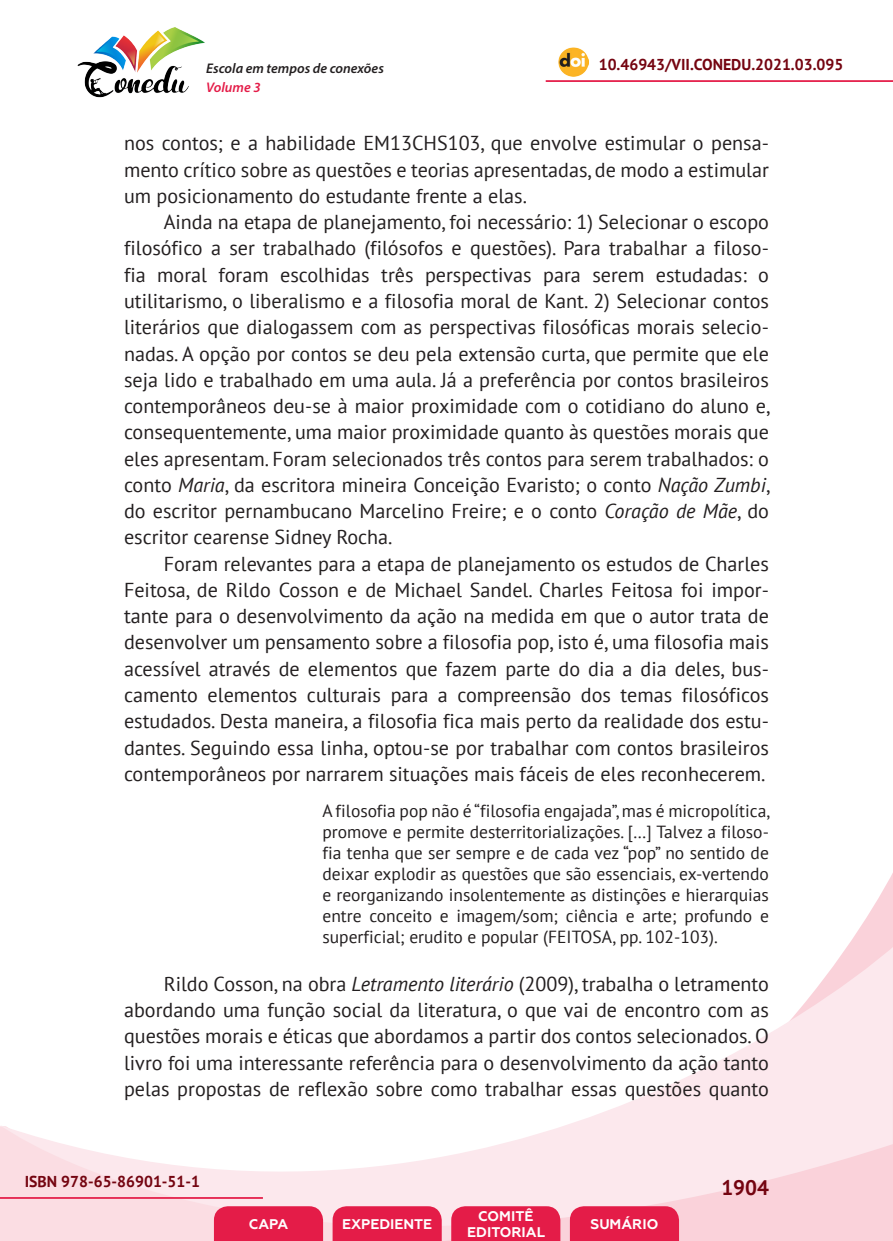
<style>
.page{position:relative;width:893px;height:1241px;background:#fff}
.page>*{position:absolute;margin:0;border:0;box-sizing:border-box;transform-origin:0 0}
.t1{font:700 21px "PT Sans";color:#740410}
._8_CORPO{font:20.12px/26.2px "PT Sans";color:#231f20;text-align:justify}
._12_CITACAO{font:17.5px/21px "PT Sans";color:#231f20;text-align:justify}
.t2{font:700 15.75px "PT Sans";color:#740410}
.t3{font:700 14px/16.8px "Geometria";color:#fff;text-align:center}
.t4{font:italic 600 14px "Myriad Pro";color:#231f20}
.t5{font:italic 600 14px "Myriad Pro";color:#e41c48}
.s1{font-style:italic}
</style>
<div class="page">
<svg style="left:848px;top:873px;width:45px;height:73px"></svg>
<svg style="left:0;top:946px;width:893px;height:294px"></svg>
<hr style="left:0;top:1196px;width:263px;height:2px;background:#e41c48">
<hr style="left:546px;top:80px;width:347px;height:2px;background:#e41c48">
<img style="left:559px;top:47px;width:30px;height:30px">
<img style="left:77px;top:27px;width:128px;height:71px">
<svg style="left:214px;top:1205px;width:109px;height:35px;background:#e52751"></svg>
<svg style="left:333px;top:1205px;width:109px;height:35px;background:#e52751"></svg>
<svg style="left:451px;top:1205px;width:109px;height:35px;background:#e52751"></svg>
<svg style="left:570px;top:1205px;width:109px;height:35px;background:#e52650"></svg>
<p class="t4" style="left:206px;top:59px;width:179px">Escola em tempos de conexões</p>
<p class="t2" style="left:599px;top:54px;width:246px">10.46943/VII.CONEDU.2021.03.095</p>
<p class="t5" style="left:206px;top:78px;width:56px">Volume 3</p>
<p class="_8_CORPO" style="left:124px;top:130px;width:646px">nos contos; e a habilidade EM13CHS103, que envolve estimular o pensa&shy;mento crítico sobre as questões e teorias apresentadas, de modo a estimular um posicionamento do estudante frente a elas.</p>
<p class="_8_CORPO" style="left:124px;top:208px;width:648px;text-indent:40px">Ainda na etapa de planejamento, foi necessário: 1) Selecionar o escopo filosófico a ser trabalhado (filósofos e questões). Para trabalhar a filoso&shy;fia moral foram escolhidas três perspectivas para serem estudadas: o utilitarismo, o liberalismo e a filosofia moral de Kant. 2) Selecionar contos literários que dialogassem com as perspectivas filosóficas morais selecio&shy;nadas. A opção por contos se deu pela extensão curta, que permite que ele seja lido e trabalhado em uma aula. Já a preferência por contos brasileiros contemporâneos deu-se à maior proximidade com o cotidiano do aluno e, consequentemente, uma maior proximidade quanto às questões morais que eles apresentam. Foram selecionados três contos para serem trabalhados: o conto <span class="s1">Maria</span>, da escritora mineira Conceição Evaristo; o conto <span class="s1">Nação Zumbi</span>, do escritor pernambucano Marcelino Freire; e o conto <span class="s1">Coração de Mãe</span>, do escritor cearense Sidney Rocha.</p>
<p class="_8_CORPO" style="left:124px;top:550px;width:646px;text-indent:40px">Foram relevantes para a etapa de planejamento os estudos de Charles Feitosa, de Rildo Cosson e de Michael Sandel. Charles Feitosa foi impor&shy;tante para o desenvolvimento da ação na medida em que o autor trata de desenvolver um pensamento sobre a filosofia pop, isto é, uma filosofia mais acessível através de elementos que fazem parte do dia a dia deles, bus&shy;camento elementos culturais para a compreensão dos temas filosóficos estudados. Desta maneira, a filosofia fica mais perto da realidade dos estu&shy;dantes. Seguindo essa linha, optou-se por trabalhar com contos brasileiros contemporâneos por narrarem situações mais fáceis de eles reconhecerem.</p>
<p class="_12_CITACAO" style="left:322px;top:799px;width:449px">A filosofia pop não é “filosofia engajada”, mas é micropolítica, promove e permite desterritorializações. […] Talvez a filoso&shy;fia tenha que ser sempre e de cada vez “pop” no sentido de deixar explodir as questões que são essenciais, ex-vertendo e reorganizando insolentemente as distinções e hierarquias entre conceito e imagem/som; ciência e arte; profundo e superficial; erudito e popular (FEITOSA, pp. 102-103).</p>
<p class="_8_CORPO" style="left:124px;top:970px;width:646px;text-indent:40px">Rildo Cosson, na obra <span class="s1">Letramento literário</span> (2009), trabalha o letramento abordando uma função social da literatura, o que vai de encontro com as questões morais e éticas que abordamos a partir dos contos selecionados. O livro foi uma interessante referência para o desenvolvimento da ação tanto pelas propostas de reflexão sobre como trabalhar essas questões quanto</p>
<p class="t2" style="left:25px;top:1170px;width:177px">ISBN 978-65-86901-51-1</p>
<p class="t3" style="left:249px;top:1215px;width:41px">CAPA</p>
<p class="t3" style="left:342px;top:1215px;width:92px">EXPEDIENTE</p>
<p class="t3" style="left:467px;top:1207px;width:79px">COMITÊ<br>EDITORIAL</p>
<p class="t3" style="left:590px;top:1215px;width:69px">SUMÁRIO</p>
<p class="t1" style="left:721px;top:1173px;width:49px">1904</p>
</div>
